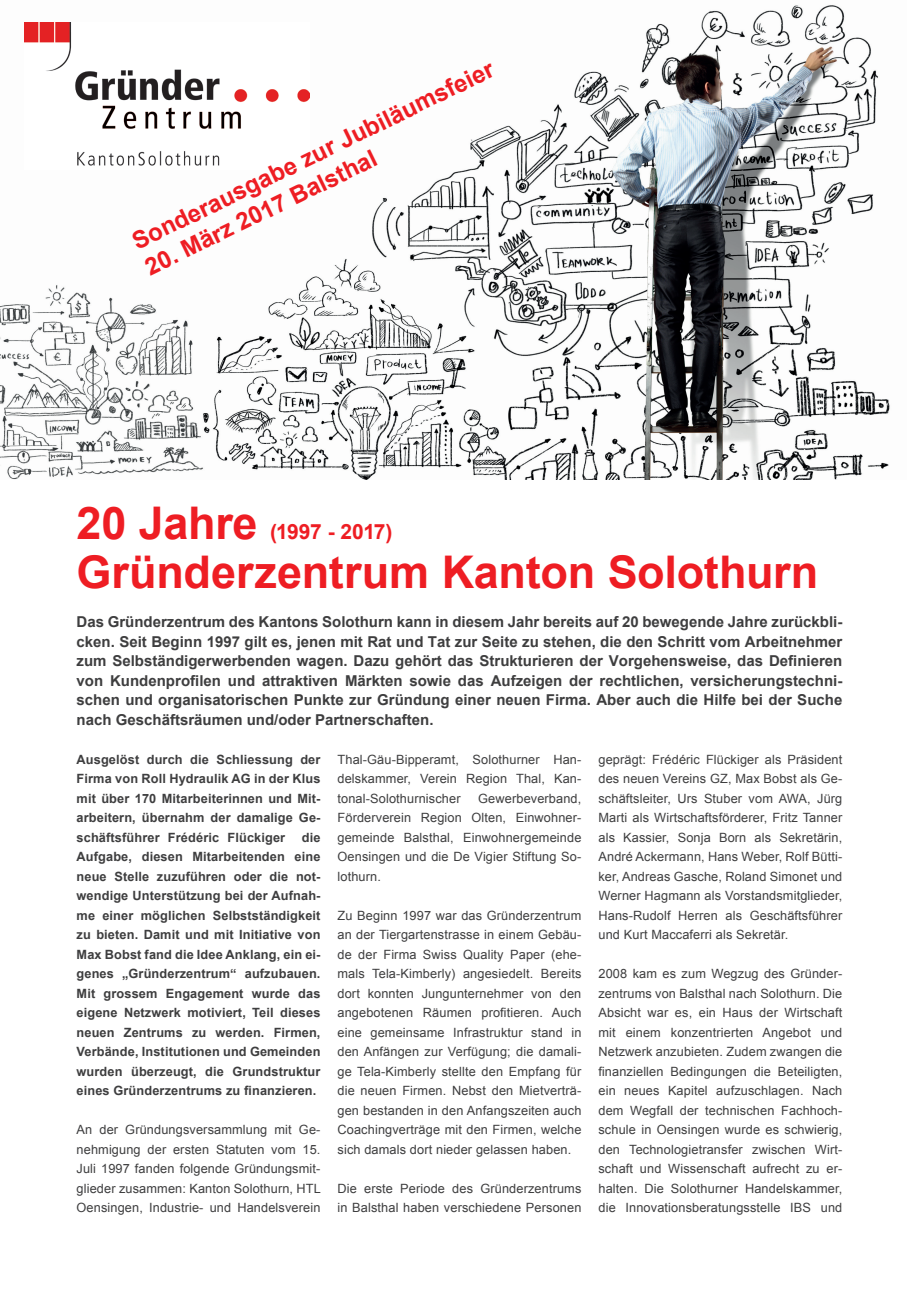
<style>
.page{position:relative;width:919px;height:1289px;background:#fff}
.page>*{position:absolute;margin:0;border:0;box-sizing:border-box;transform-origin:0 0}
.t1{font:700 45px "Arial";letter-spacing:-.005em;color:#ee1d23}
.t2{font:700 24px "Arial";color:#ee1d23}
.t3{font:700 21px "Arial";letter-spacing:-.02em;color:#ee1d23}
.t4{font:700 15px/19.5px "Arial";color:#3e3e3f;text-align:justify}
.t5{font:12.75px/19.5px "Arial";letter-spacing:.01em;color:#3e3e3f;text-align:justify}
.t6{font:700 12.75px/19.5px "Arial";letter-spacing:.01em;color:#3e3e3f;text-align:justify}
.s1{font-size:45px}
</style>
<div class="page">
<img style="left:0;top:5px;width:890px;height:474px">
<img style="left:24px;top:22px;width:285px;height:147px">
<h2 class="t2" style="left:126px;top:227px;width:400px;rotate:-26deg">Sonderausgabe zur Jubiläumsfeier</h2>
<h2 class="t2" style="left:139px;top:253px;width:256px;rotate:-26deg">20. März 2017 Balsthal</h2>
<h3 class="t3" style="left:77px;top:517px;width:317px"><span class="s1">20 Jahre</span> (1997 - 2017)</h3>
<h1 class="t1" style="left:77px;top:540px;width:743px">Gründerzentrum Kanton Solothurn</h1>
<p class="t4" style="left:77px;top:612px;width:767px">Das Gründerzentrum des Kantons Solothurn kann in diesem Jahr bereits auf 20 bewegende Jahre zurückbli&shy;cken. Seit Beginn 1997 gilt es, jenen mit Rat und Tat zur Seite zu stehen, die den Schritt vom Arbeitnehmer zum Selbständigerwerbenden wagen. Dazu gehört das Strukturieren der Vorgehensweise, das Definieren von Kundenprofilen und attraktiven Märkten sowie das Aufzeigen der rechtlichen, versicherungstechni&shy;schen und organisatorischen Punkte zur Gründung einer neuen Firma. Aber auch die Hilfe bei der Suche nach Geschäftsräumen und/oder Partnerschaften.</p>
<p class="t6" style="left:77px;top:749px;width:245px">Ausgelöst durch die Schliessung der Firma von Roll Hydraulik AG in der Klus mit über 170 Mitarbeiterinnen und Mit&shy;arbeitern, übernahm der damalige Ge&shy;schäftsführer Frédéric Flückiger</p>
<p class="t6" style="left:77px;top:827px;width:245px;text-indent:225px">die Aufgabe, diesen Mitarbeitenden eine neue Stelle zuzuführen oder die not&shy;wendige Unterstützung bei der Aufnah&shy;me einer möglichen Selbstständigkeit zu bieten. Damit und mit Initiative von Max Bobst fand die Idee Anklang, ein ei&shy;genes „Gründerzentrum“ aufzubauen.<br>Mit grossem Engagement wurde das eigene Netzwerk motiviert, Teil dieses neuen Zentrums zu werden. Firmen, Verbände, Institutionen und Gemeinden wurden überzeugt, die Grundstruktur eines Gründerzentrums zu finanzieren.</p>
<p class="t5" style="left:77px;top:1119px;width:246px">An der Gründungsversammlung mit Ge&shy;nehmigung der ersten Statuten vom 15.<br>Juli 1997 fanden folgende Gründungsmit&shy;glieder zusammen: Kanton Solothurn, HTL Oensingen, Industrie- und Handelsverein</p>
<p class="t5" style="left:337px;top:749px;width:245px">Thal-Gäu-Bipperamt, Solothurner Han&shy;delskammer, Verein Region Thal, Kan&shy;tonal-Solothurnischer</p>
<p class="t5" style="left:337px;top:788px;width:245px;text-indent:141px">Gewerbeverband, Förderverein Region Olten, Einwohner&shy;gemeinde Balsthal, Einwohnergemeinde Oensingen und die De Vigier Stiftung So&shy;lothurn.</p>
<p class="t5" style="left:337px;top:905px;width:245px">Zu Beginn 1997 war das Gründerzentrum an der Tiergartenstrasse in einem Gebäu&shy;de der Firma Swiss Quality Paper (ehe&shy;mals Tela-Kimberly) angesiedelt. Bereits dort konnten Jungunternehmer von den angebotenen Räumen profitieren. Auch eine gemeinsame Infrastruktur stand in den Anfängen zur Verfügung; die damali&shy;ge Tela-Kimberly stellte den Empfang für die neuen Firmen. Nebst den Mietverträ&shy;gen bestanden in den Anfangszeiten auch Coachingverträge mit den Firmen, welche sich damals dort nieder gelassen haben.</p>
<p class="t5" style="left:337px;top:1178px;width:245px">Die erste Periode des Gründerzentrums in Balsthal haben verschiedene Personen</p>
<p class="t5" style="left:598px;top:749px;width:245px">geprägt: Frédéric Flückiger als Präsident des neuen Vereins GZ, Max Bobst als Ge&shy;schäftsleiter, Urs Stuber vom AWA, Jürg Marti als Wirtschaftsförderer, Fritz Tanner als Kassier, Sonja Born als Sekretärin, André Ackermann, Hans Weber, Rolf Bütti&shy;ker, Andreas Gasche, Roland Simonet und Werner Hagmann als Vorstandsmitglieder, Hans-Rudolf Herren als Geschäftsführer und Kurt Maccaferri als Sekretär.</p>
<p class="t5" style="left:598px;top:963px;width:245px">2008 kam es zum Wegzug des Gründer&shy;zentrums von Balsthal nach Solothurn. Die Absicht war es, ein Haus der Wirtschaft mit einem konzentrierten Angebot und Netzwerk anzubieten. Zudem zwangen die finanziellen Bedingungen die Beteiligten, ein neues Kapitel aufzuschlagen. Nach dem Wegfall der technischen Fachhoch&shy;schule in Oensingen wurde es schwierig, den Technologietransfer zwischen Wirt&shy;schaft und Wissenschaft aufrecht zu er&shy;halten. Die Solothurner Handelskammer, die Innovationsberatungsstelle IBS und</p>
</div>
